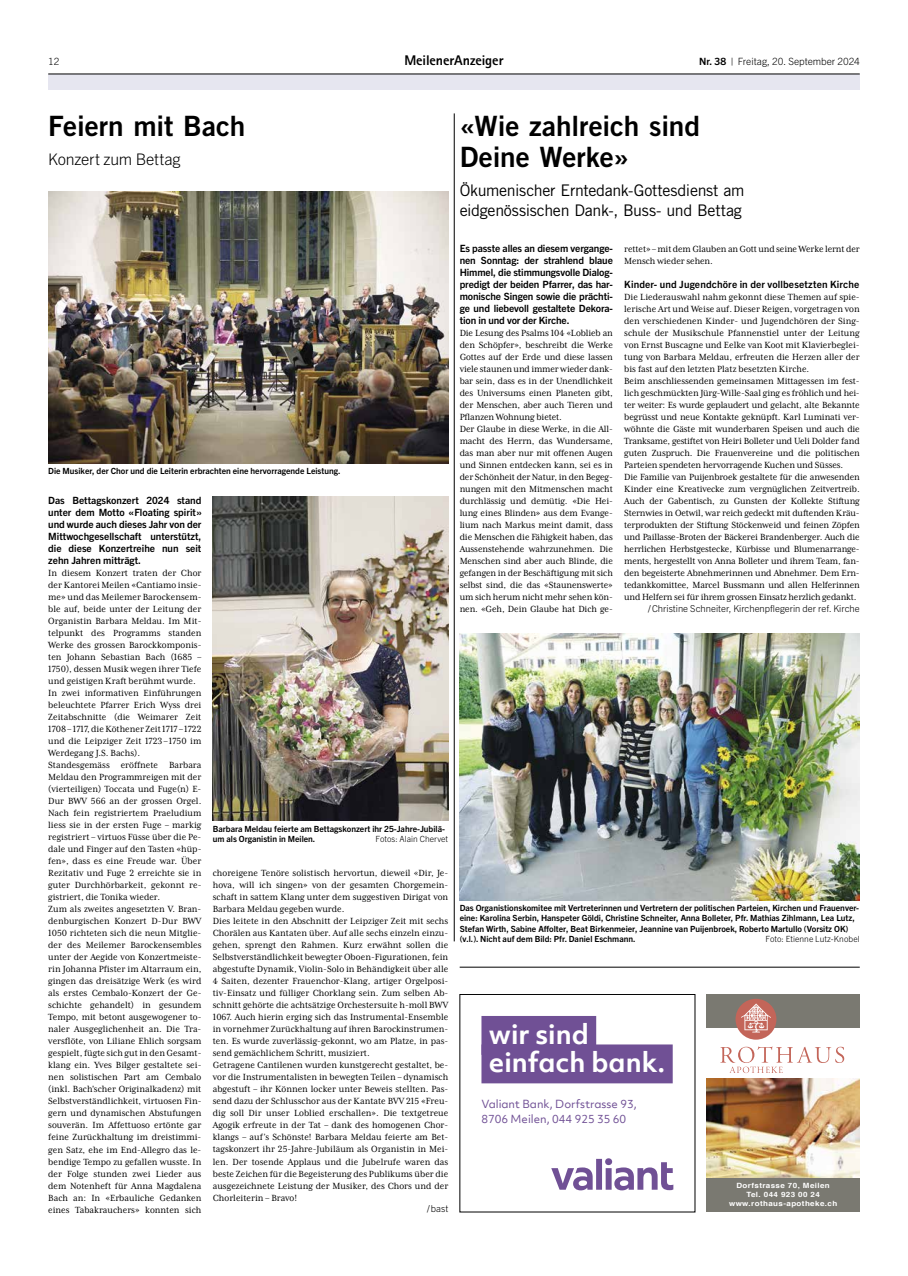
<style>
.page{position:relative;width:908px;height:1276px;background:#fff}
.page>*{position:absolute;margin:0;border:0;box-sizing:border-box;transform-origin:0 0}
.t1{font:28px/31px "Trade Gothic Bold Two";letter-spacing:-.005em;color:#000}
.t2{font:700 25.9px/28.5px "Objektiv Mk 2";color:#fff}
.t3{font:16px/20px "Trade Gothic";letter-spacing:-.02em;color:#000}
.t4{font:300 16px "Trade Gothic Next LT Pro";letter-spacing:-.015em;color:#000}
.t5{font:800 14px "Rotis Sans Serif";letter-spacing:-.005em;color:#000}
.t6{font:10.8px/15.4px "Objektiv Mk 2";color:#705095}
.t7{font:10.2px/12px "Mrs Eaves XL Serif Nar OT";color:#000}
.t8{font:700 10px/12px "Trade Gothic Next LT Pro";color:#000;text-align:justify}
.t9{font:300 10px "Trade Gothic Next LT Pro";letter-spacing:-.005em;color:#000}
.t10{font:300 9.5px "Trade Gothic Next LT Pro";color:#000}
.t11{font:700 8.5px/10.2px "Trade Gothic Next LT Pro";color:#000}
.t12{font:300 8.5px "Trade Gothic Next LT Pro";color:#000}
.t13{font:700 7.2px/9px "Helvetica";letter-spacing:.05em;color:#fff;text-align:center;scale:1.11 1}
.s1{font-weight:700}
</style>
<div class="page">
<div style="left:48px;top:74px;width:811px;height:15px;background:#e6e6f0"></div>
<hr style="left:48px;top:74px;width:811px;height:1px;background:#000">
<hr style="left:454px;top:113px;width:1px;height:828px;background:#000">
<hr style="left:459px;top:967px;width:400px;height:1px;background:#000">
<img style="left:48px;top:191px;width:400px;height:272px">
<img style="left:459px;top:634px;width:400px;height:266px">
<img style="left:213px;top:496px;width:235px;height:325px">
<div style="left:481px;top:1016px;width:115px;height:39px;background:#705095"></div>
<div style="left:481px;top:1044px;width:191px;height:39px;background:#705095"></div>
<svg style="left:551px;top:1158px;width:122px;height:32px"></svg>
<div style="left:706px;top:994px;width:153px;height:218px;background:#7a7971"></div>
<img style="left:706px;top:1078px;width:153px;height:99px">
<div style="left:706px;top:1028px;width:153px;height:50px;background:#fff"></div>
<div style="left:735px;top:998px;width:41px;height:41px;background:#c36559;border-radius:50%"></div>
<svg style="left:740px;top:1003px;width:30px;height:29px"></svg>
<svg style="left:720px;top:1046px;width:123px;height:27px"></svg>
<p class="t9" style="left:48px;top:55px;width:13px">12</p>
<h3 class="t5" style="left:404px;top:52px;width:101px">MeilenerAnzeiger</h3>
<p class="t9" style="left:698px;top:55px;width:162px"><span class="s1">Nr. 38</span> | Freitag, 20. September 2024</p>
<h1 class="t1" style="left:48px;top:110px;width:198px">Feiern mit Bach</h1>
<h3 class="t4" style="left:48px;top:148px;width:134px">Konzert zum Bettag</h3>
<h1 class="t1" style="left:459px;top:110px;width:242px">«Wie zahlreich sind<br>Deine Werke»</h1>
<h3 class="t3" style="left:459px;top:180px;width:286px">Ökumenischer Erntedank-Gottesdienst am eidgenössischen Dank-, Buss- und Bettag</h3>
<p class="t11" style="left:48px;top:466px;width:294px">Die Musiker, der Chor und die Leiterin erbrachten eine hervorragende Leistung.</p>
<p class="t8" style="left:48px;top:494px;width:155px">Das Bettagskonzert 2024 stand unter dem Motto «Floating spirit» und wurde auch dieses Jahr von der Mittwochgesellschaft unterstützt, die diese Konzertreihe nun seit zehn Jahren mitträgt.</p>
<p class="t7" style="left:48px;top:567px;width:155px">In diesem Konzert traten der Chor der Kantorei Meilen «Cantiamo insie&shy;me» und das Meilemer Barockensem&shy;ble auf, beide unter der Leitung der Organistin Barbara Meldau. Im Mit&shy;telpunkt des Programms standen Werke des grossen Barockkomponis&shy;ten Johann Sebastian Bach (1685 – 1750), dessen Musik wegen ihrer Tiefe und geistigen Kraft berühmt wurde.<br>In zwei informativen Einführungen beleuchtete Pfarrer Erich Wyss drei Zeitabschnitte (die Weimarer Zeit 1708–1717, die Köthener Zeit 1717 –1722 und die Leipziger Zeit 1723 –1750 im Werdegang J.S. Bachs).<br>Standesgemäss eröffnete Barbara Meldau den Programmreigen mit der (vierteiligen) Toccata und Fuge(n) E-Dur BWV 566 an der grossen Orgel.<br>Nach fein registriertem Praeludium liess sie in der ersten Fuge – markig registriert – virtuos Füsse über die Pe&shy;dale und Finger auf den Tasten «hüp&shy;fen», dass es eine Freude war. Über Rezitativ und Fuge 2 erreichte sie in guter Durchhörbarkeit, gekonnt re&shy;gistriert, die Tonika wieder.<br>Zum als zweites angesetzten V. Bran&shy;denburgischen Konzert D-Dur BWV 1050 richteten sich die neun Mitglie&shy;der des Meilemer Barockensembles unter der Aegide von Konzertmeiste&shy;rin Johanna Pfister im Altarraum ein, gingen das dreisätzige Werk (es wird als erstes Cembalo-Konzert der Ge&shy;schichte gehandelt) in gesundem Tempo, mit betont ausgewogener to&shy;naler Ausgeglichenheit an. Die Tra&shy;versflöte, von Liliane Ehlich sorgsam gespielt, fügte sich gut in den Gesamt&shy;klang ein. Yves Bilger gestaltete sei&shy;nen solistischen Part am Cembalo (inkl. Bach'scher Originalkadenz) mit Selbstverständlichkeit, virtuosen Fin&shy;gern und dynamischen Abstufungen souverän. Im Affettuoso ertönte gar feine Zurückhaltung im dreistimmi&shy;gen Satz, ehe im End-Allegro das le&shy;bendige Tempo zu gefallen wusste. In der Folge stunden zwei Lieder aus dem Notenheft für Anna Magdalena Bach an: In «Erbauliche Gedanken eines Tabakrauchers» konnten sich</p>
<p class="t11" style="left:213px;top:823px;width:233px">Barbara Meldau feierte am Bettagskonzert ihr 25-Jahre-Jubilä&shy;um als Organistin in Meilen.</p>
<p class="t12" style="left:375px;top:833px;width:74px">Fotos: Alain Chervet</p>
<p class="t7" style="left:213px;top:867px;width:237px">choreigene Tenöre solistisch hervortun, dieweil «Dir, Je&shy;hova, will ich singen» von der gesamten Chorgemein&shy;schaft in sattem Klang unter dem suggestiven Dirigat von Barbara Meldau gegeben wurde.<br>Dies leitete in den Abschnitt der Leipziger Zeit mit sechs Chorälen aus Kantaten über. Auf alle sechs einzeln einzu&shy;gehen, sprengt den Rahmen. Kurz erwähnt sollen die Selbstverständlichkeit bewegter Oboen-Figurationen, fein abgestufte Dynamik, Violin-Solo in Behändigkeit über alle 4 Saiten, dezenter Frauenchor-Klang, artiger Orgelposi&shy;tiv-Einsatz und fülliger Chorklang sein. Zum selben Ab&shy;schnitt gehörte die achtsätzige Orchestersuite h-moll BWV 1067. Auch hierin erging sich das Instrumental-Ensemble in vornehmer Zurückhaltung auf ihren Barockinstrumen&shy;ten. Es wurde zuverlässig-gekonnt, wo am Platze, in pas&shy;send gemächlichem Schritt, musiziert.<br>Getragene Cantilenen wurden kunstgerecht gestaltet, be&shy;vor die Instrumentalisten in bewegten Teilen – dynamisch abgestuft – ihr Können locker unter Beweis stellten. Pas&shy;send dazu der Schlusschor aus der Kantate BVV 215 «Freu&shy;dig soll Dir unser Loblied erschallen». Die textgetreue Agogik erfreute in der Tat – dank des homogenen Chor&shy;klangs – auf’s Schönste! Barbara Meldau feierte am Bet&shy;tagskonzert ihr 25-Jahre-Jubiläum als Organistin in Mei&shy;len. Der tosende Applaus und die Jubelrufe waren das beste Zeichen für die Begeisterung des Publikums über die ausgezeichnete Leistung der Musiker, des Chors und der Chorleiterin – Bravo!</p>
<p class="t10" style="left:427px;top:1202px;width:23px">/bast</p>
<p class="t8" style="left:459px;top:242px;width:155px">Es passte alles an diesem vergange&shy;nen Sonntag: der strahlend blaue Himmel, die stimmungsvolle Dialog&shy;predigt der beiden Pfarrer, das har&shy;monische Singen sowie die prächti&shy;ge und liebevoll gestaltete Dekora&shy;tion in und vor der Kirche.</p>
<p class="t7" style="left:459px;top:327px;width:155px">Die Lesung des Psalms 104 «Loblieb an den Schöpfer», beschreibt die Werke Gottes auf der Erde und diese lassen viele staunen und immer wieder dank&shy;bar sein, dass es in der Unendlichkeit des Universums einen Planeten gibt, der Menschen, aber auch Tieren und Pflanzen Wohnung bietet.<br>Der Glaube in diese Werke, in die All&shy;macht des Herrn, das Wundersame, das man aber nur mit offenen Augen und Sinnen entdecken kann, sei es in der Schönheit der Natur, in den Begeg&shy;nungen mit den Mitmenschen macht durchlässig und demütig. «Die Hei&shy;lung eines Blinden» aus dem Evange&shy;lium nach Markus meint damit, dass die Menschen die Fähigkeit haben, das Aussenstehende wahrzunehmen. Die Menschen sind aber auch Blinde, die gefangen in der Beschäftigung mit sich selbst sind, die das «Staunenswerte» um sich herum nicht mehr sehen kön&shy;nen. «Geh, Dein Glaube hat Dich ge-</p>
<p class="t7" style="left:624px;top:243px;width:237px">rettet» – mit dem Glauben an Gott und seine Werke lernt der<br>Mensch wieder sehen.</p>
<p class="t8" style="left:624px;top:278px;width:236px">Kinder- und Jugendchöre in der vollbesetzten Kirche</p>
<p class="t7" style="left:624px;top:291px;width:237px">Die Liederauswahl nahm gekonnt diese Themen auf spie&shy;lerische Art und Weise auf. Dieser Reigen, vorgetragen von den verschiedenen Kinder- und Jugendchören der Sing&shy;schule der Musikschule Pfannenstiel unter der Leitung von Ernst Buscagne und Eelke van Koot mit Klavierbeglei&shy;tung von Barbara Meldau, erfreuten die Herzen aller der bis fast auf den letzten Platz besetzten Kirche.<br>Beim anschliessenden gemeinsamen Mittagessen im fest&shy;lich geschmückten Jürg-Wille-Saal ging es fröhlich und hei&shy;ter weiter: Es wurde geplaudert und gelacht, alte Bekannte begrüsst und neue Kontakte geknüpft. Karl Luminati ver&shy;wöhnte die Gäste mit wunderbaren Speisen und auch die Tranksame, gestiftet von Heiri Bolleter und Ueli Dolder fand guten Zuspruch. Die Frauenvereine und die politischen Parteien spendeten hervorragende Kuchen und Süsses.<br>Die Familie van Puijenbroek gestaltete für die anwesenden Kinder eine Kreativecke zum vergnüglichen Zeitvertreib.<br>Auch der Gabentisch, zu Gunsten der Kollekte Stiftung Sternwies in Oetwil, war reich gedeckt mit duftenden Kräu&shy;terprodukten der Stiftung Stöckenweid und feinen Zöpfen und Paillasse-Broten der Bäckerei Brandenberger. Auch die herrlichen Herbstgestecke, Kürbisse und Blumenarrange&shy;ments, hergestellt von Anna Bolleter und ihrem Team, fan&shy;den begeisterte Abnehmerinnen und Abnehmer. Dem Ern&shy;tedankkomittee, Marcel Bussmann und allen Helferinnen und Helfern sei für ihrem grossen Einsatz herzlich gedankt.</p>
<p class="t10" style="left:648px;top:602px;width:213px">/Christine Schneiter, Kirchenpflegerin der ref. Kirche</p>
<p class="t11" style="left:459px;top:902px;width:401px">Das Organistionskomitee mit Vertreterinnen und Vertretern der politischen Parteien, Kirchen und Frauenver&shy;eine: Karolina Serbin, Hanspeter Göldi, Christine Schneiter, Anna Bolleter, Pfr. Mathias Zihlmann, Lea Lutz, Stefan Wirth, Sabine Affolter, Beat Birkenmeier, Jeannine van Puijenbroek, Roberto Martullo (Vorsitz OK) (v.l.). Nicht auf dem Bild: Pfr. Daniel Eschmann.</p>
<p class="t12" style="left:765px;top:932px;width:96px">Foto: Etienne Lutz-Knobel</p>
<h2 class="t2" style="left:488px;top:1019px;width:178px">wir sind einfach bank.</h2>
<p class="t6" style="left:481px;top:1095px;width:157px">Valiant Bank, Dorfstrasse 93,<br>8706 Meilen, 044 925 35 60</p>
<p class="t13" style="left:728px;top:1181px;width:99px">Dorfstrasse 70, Meilen<br>Tel. 044 923 00 24 www.rothaus-apotheke.ch</p>
</div>
